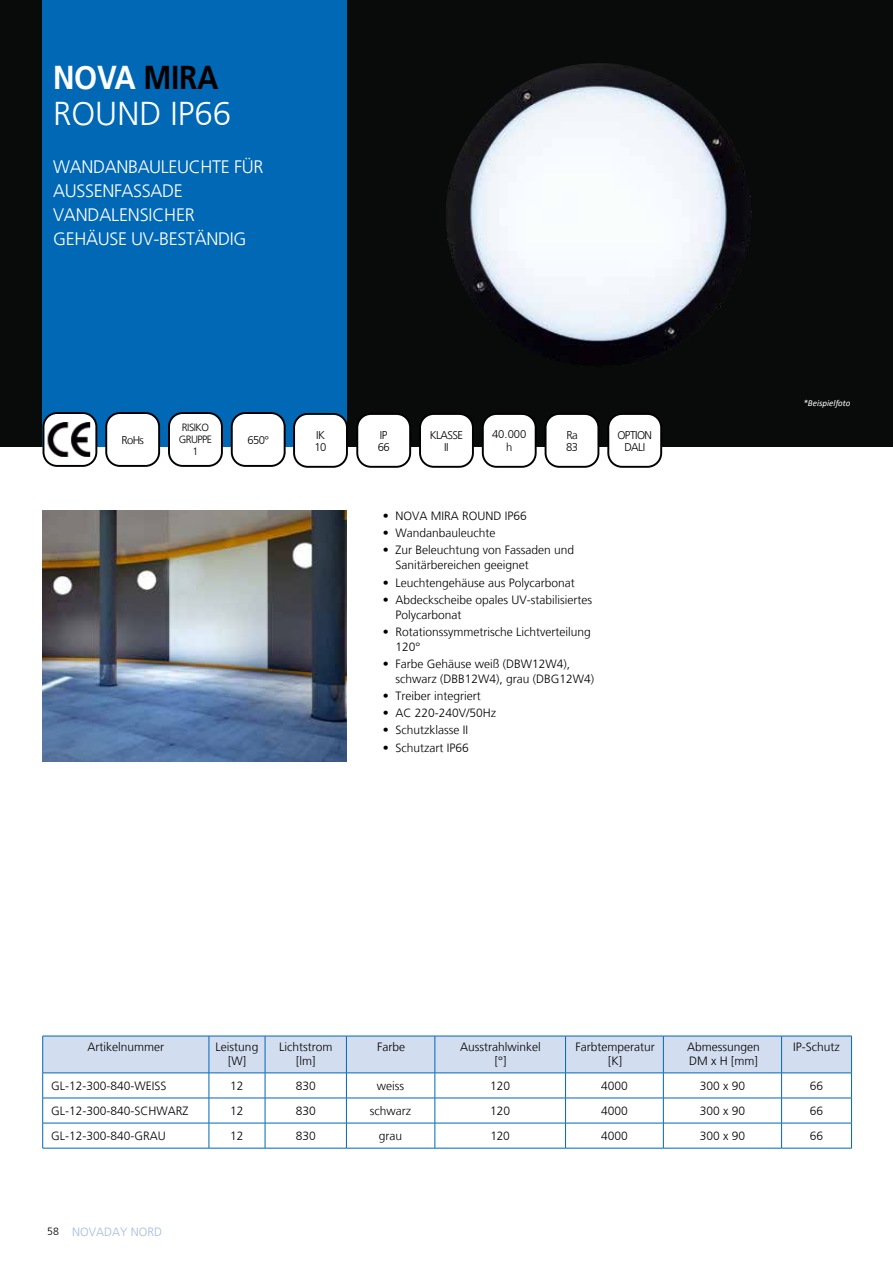
<style>
.page{position:relative;width:893px;height:1263px;background:#fff}
.page>*{position:absolute;margin:0;border:0;box-sizing:border-box;transform-origin:0 0}
.t1{font:300 33px/36px "Frutiger LT";color:#fff}
.t2{font:300 18px/24px "Frutiger LT";letter-spacing:-.02em;color:#fff}
.t3{font:300 12px/14.4px "Frutiger LT";color:#000}
.t4{font:300 12px "Frutiger LT";color:#a2bbe1}
.t5{font:300 11.25px/12px "Frutiger LT";letter-spacing:-.05em;color:#000;text-align:center}
.t6{font:300 10.5px/12px "Frutiger LT";letter-spacing:-.05em;color:#000;text-align:center}
.t7{font:italic 9px "Calibri";color:#fff}
.s1{font-weight:700}
.s2{font-weight:700;color:#000}
.s3{font-size:10.5px;color:#000}
</style>
<div class="page">
<div style="left:0;top:0;width:893px;height:446px;background:#090b0b"></div>
<div style="left:43px;top:0;width:304px;height:446px;background:#0068b5"></div>
<img style="left:43px;top:510px;width:304px;height:251px">
<hr style="left:43px;top:1148px;width:166px;height:1px;background:#0068b5">
<hr style="left:209px;top:1148px;width:56px;height:1px;background:#0068b5">
<hr style="left:265px;top:1148px;width:81px;height:1px;background:#0068b5">
<hr style="left:346px;top:1148px;width:89px;height:1px;background:#0068b5">
<hr style="left:566px;top:1148px;width:97px;height:1px;background:#0068b5">
<hr style="left:663px;top:1148px;width:119px;height:1px;background:#0068b5">
<hr style="left:782px;top:1148px;width:70px;height:1px;background:#0068b5">
<hr style="left:435px;top:1148px;width:131px;height:1px;background:#0068b5">
<svg style="left:42px;top:1036px;width:810px;height:112px"></svg>
<img style="left:446px;top:63px;width:306px;height:295px">
<div style="left:420px;top:414px;width:53px;height:53px;background:#fff;border-radius:14px"></div>
<div style="left:419px;top:413px;width:55px;height:55px;border:2px solid #000;border-radius:14px"></div>
<div style="left:169px;top:413px;width:53px;height:53px;background:#fff;border-radius:14px"></div>
<div style="left:168px;top:412px;width:55px;height:55px;border:2px solid #000;border-radius:14px"></div>
<div style="left:546px;top:414px;width:52px;height:53px;background:#fff;border-radius:14px"></div>
<div style="left:545px;top:413px;width:54px;height:55px;border:2px solid #000;border-radius:14px"></div>
<div style="left:483px;top:414px;width:53px;height:53px;background:#fff;border-radius:14px"></div>
<div style="left:482px;top:413px;width:55px;height:55px;border:2px solid #000;border-radius:14px"></div>
<div style="left:608px;top:414px;width:53px;height:53px;background:#fff;border-radius:14px"></div>
<div style="left:607px;top:413px;width:55px;height:55px;border:2px solid #000;border-radius:14px"></div>
<div style="left:357px;top:414px;width:53px;height:53px;background:#fff;border-radius:14px"></div>
<div style="left:356px;top:413px;width:55px;height:55px;border:2px solid #000;border-radius:14px"></div>
<div style="left:43px;top:413px;width:53px;height:53px;background:#fff;border-radius:14px"></div>
<img style="left:47px;top:422px;width:43px;height:35px">
<div style="left:43px;top:412px;width:54px;height:55px;border:2px solid #000;border-radius:14px"></div>
<div style="left:106px;top:413px;width:53px;height:53px;background:#fff;border-radius:14px"></div>
<div style="left:105px;top:412px;width:55px;height:55px;border:2px solid #000;border-radius:14px"></div>
<div style="left:232px;top:413px;width:53px;height:53px;background:#fff;border-radius:14px"></div>
<div style="left:231px;top:412px;width:55px;height:55px;border:2px solid #000;border-radius:14px"></div>
<div style="left:294px;top:414px;width:53px;height:53px;background:#fff;border-radius:14px"></div>
<div style="left:293px;top:413px;width:55px;height:55px;border:2px solid #000;border-radius:14px"></div>
<h1 class="t1" style="left:53px;top:60px;width:179px"><span class="s1">NOVA</span> <span class="s2">MIRA<br></span>ROUND IP66</h1>
<h2 class="t2" style="left:53px;top:155px;width:212px">WANDANBAULEUCHTE FÜR<br>AUSSENFASSADE<br>VANDALENSICHER<br>GEHÄUSE UV-BESTÄNDIG</h2>
<p class="t6" style="left:179px;top:422px;width:35px">RISIKO<br>GRUPPE<br>1</p>
<p class="t5" style="left:566px;top:429px;width:13px;text-align:left">Ra<br>83</p>
<p class="t5" style="left:492px;top:427px;width:36px;line-height:13.5px">40.000 h</p>
<p class="t5" style="left:617px;top:429px;width:36px">OPTION<br>DALI</p>
<p class="t5" style="left:430px;top:429px;width:35px">KLASSE<br>II</p>
<p class="t5" style="left:121px;top:434px;width:24px">RoHs</p>
<p class="t5" style="left:247px;top:434px;width:23px">650°</p>
<p class="t5" style="left:315px;top:429px;width:13px;text-align:left">IK<br>10</p>
<p class="t5" style="left:378px;top:429px;width:13px;text-align:left">IP<br>66</p>
<p class="t3" style="left:383px;top:509px;width:146px">• NOVA MIRA ROUND IP66</p>
<p class="t3" style="left:383px;top:526px;width:114px">• Wandanbauleuchte</p>
<p class="t3" style="left:395px;top:543px;width:180px;line-height:15px;text-indent:-13px">• Zur Beleuchtung von Fassaden und<br>Sanitärbereichen geeignet</p>
<p class="t3" style="left:383px;top:575px;width:194px">• Leuchtengehäuse aus Polycarbonat</p>
<p class="t3" style="left:395px;top:592px;width:198px;line-height:15px;text-indent:-13px">• Abdeckscheibe opales UV-stabilisiertes<br>Polycarbonat</p>
<p class="t3" style="left:395px;top:624px;width:197px;line-height:15px;text-indent:-13px">• Rotationssymmetrische Lichtverteilung<br>120°</p>
<p class="t3" style="left:395px;top:656px;width:200px;line-height:15px;text-indent:-13px">• Farbe Gehäuse weiß (DBW12W4), schwarz (DBB12W4), grau (DBG12W4)</p>
<p class="t3" style="left:383px;top:689px;width:100px">• Treiber integriert</p>
<p class="t3" style="left:383px;top:706px;width:115px">• AC 220-240V/50Hz</p>
<p class="t3" style="left:383px;top:723px;width:87px">• Schutzklasse II</p>
<p class="t3" style="left:383px;top:740px;width:88px">• Schutzart IP66</p>
<p class="t7" style="left:803px;top:397px;width:49px">*Beispielfoto</p>
<p class="t3" style="left:87px;top:1040px;width:78px">Artikelnummer</p>
<p class="t3" style="left:216px;top:1040px;width:44px;text-align:center">Leistung [W]</p>
<p class="t3" style="left:279px;top:1040px;width:55px;text-align:center">Lichtstrom [lm]</p>
<p class="t3" style="left:377px;top:1040px;width:29px">Farbe</p>
<p class="t3" style="left:460px;top:1040px;width:82px;text-align:center">Ausstrahlwinkel [°]</p>
<p class="t3" style="left:575px;top:1040px;width:81px;text-align:center">Farbtemperatur [K]</p>
<p class="t3" style="left:687px;top:1040px;width:74px">Abmessungen<br>DM x H [mm]</p>
<p class="t3" style="left:793px;top:1040px;width:48px">IP-Schutz</p>
<p class="t3" style="left:51px;top:1079px;width:117px">GL-12-300-840-WEISS</p>
<p class="t3" style="left:230px;top:1079px;width:15px">12</p>
<p class="t3" style="left:296px;top:1079px;width:22px">830</p>
<p class="t3" style="left:377px;top:1079px;width:29px">weiss</p>
<p class="t3" style="left:490px;top:1079px;width:22px">120</p>
<p class="t3" style="left:601px;top:1079px;width:28px">4000</p>
<p class="t3" style="left:700px;top:1079px;width:47px">300 x 90</p>
<p class="t3" style="left:810px;top:1079px;width:15px">66</p>
<p class="t3" style="left:51px;top:1104px;width:139px">GL-12-300-840-SCHWARZ</p>
<p class="t3" style="left:230px;top:1104px;width:15px">12</p>
<p class="t3" style="left:296px;top:1104px;width:22px">830</p>
<p class="t3" style="left:370px;top:1104px;width:43px">schwarz</p>
<p class="t3" style="left:490px;top:1104px;width:22px">120</p>
<p class="t3" style="left:601px;top:1104px;width:28px">4000</p>
<p class="t3" style="left:700px;top:1104px;width:47px">300 x 90</p>
<p class="t3" style="left:810px;top:1104px;width:15px">66</p>
<p class="t3" style="left:51px;top:1129px;width:116px">GL-12-300-840-GRAU</p>
<p class="t3" style="left:230px;top:1129px;width:15px">12</p>
<p class="t3" style="left:296px;top:1129px;width:22px">830</p>
<p class="t3" style="left:379px;top:1129px;width:25px">grau</p>
<p class="t3" style="left:491px;top:1129px;width:21px">120</p>
<p class="t3" style="left:601px;top:1129px;width:28px">4000</p>
<p class="t3" style="left:700px;top:1129px;width:47px">300 x 90</p>
<p class="t3" style="left:810px;top:1129px;width:15px">66</p>
<p class="t4" style="left:47px;top:1225px;width:116px"><span class="s3">58</span> NOVADAY NORD</p>
</div>
